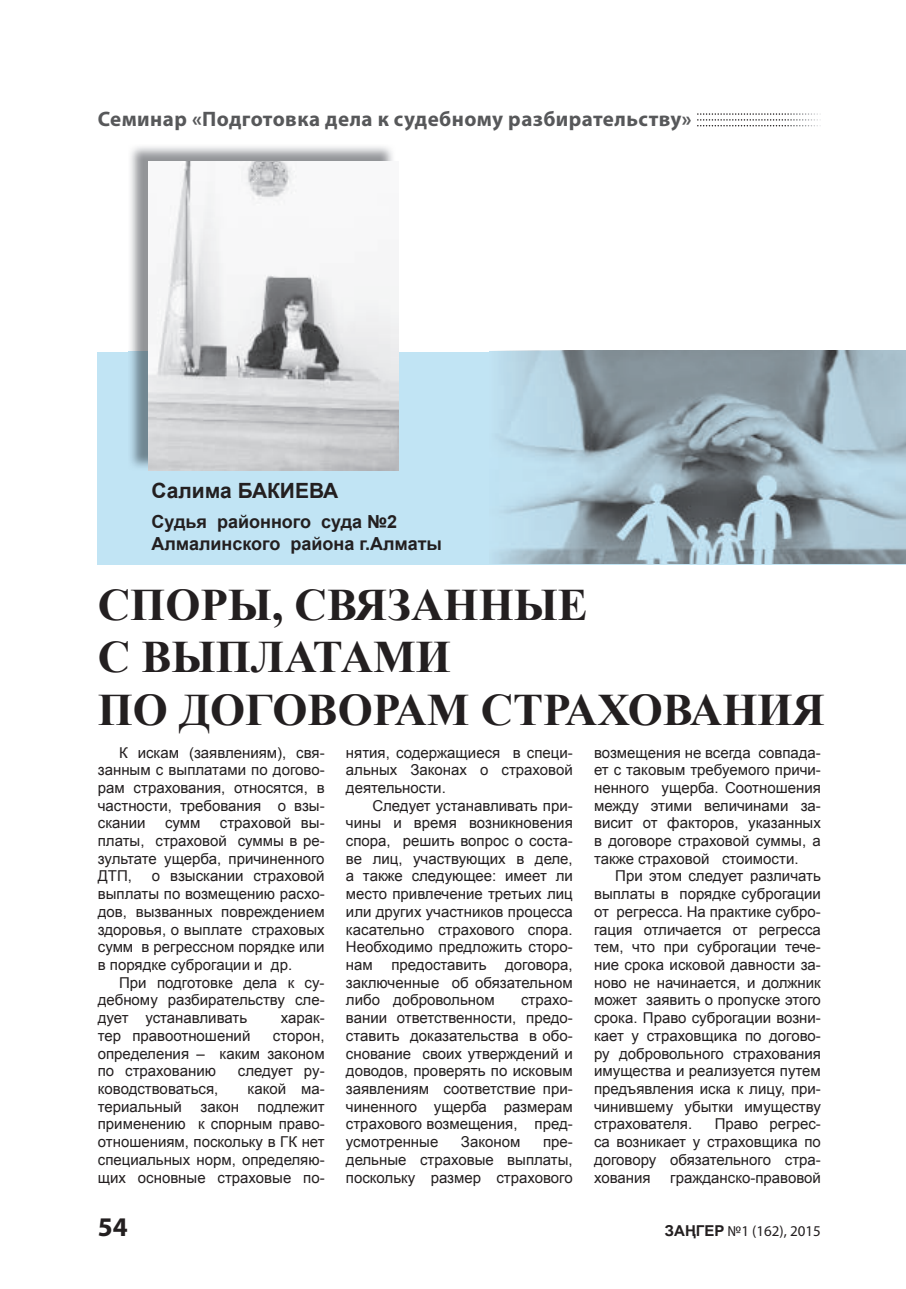
<style>
.page{position:relative;width:906px;height:1289px;background:#fff}
.page>*{position:absolute;margin:0;border:0;box-sizing:border-box;transform-origin:0 0}
.t1{font:700 45px/52.5px "Times New Roman";color:#231f20}
.t2{font:700 27px "Myriad Pro";color:#231f20}
.t3{font:700 21px "Myriad Pro";letter-spacing:.02em;color:#57585a}
.t4{font:700 21px "Arial";color:#231f20}
.t5{font:700 18px/21.6px "Arial";color:#231f20}
.t6{font:15px/17.7px "Arial";color:#231f20;text-align:justify}
.t7{font:15px "Myriad Pro";color:#231f20}
.s1{font-family:"Arial";font-weight:700}
</style>
<div class="page">
<div style="left:98px;top:351px;width:808px;height:213px;background:#c1e4f4"></div>
<img style="left:130px;top:146px;width:263px;height:322px">
<img style="left:148px;top:162px;width:250px;height:308px">
<img style="left:498px;top:351px;width:408px;height:212px">
<img style="left:697px;top:113px;width:124px;height:2px">
<img style="left:697px;top:119px;width:124px;height:2px">
<img style="left:697px;top:125px;width:124px;height:1px">
<h3 class="t3" style="left:98px;top:106px;width:595px">Семинар «Подготовка дела к судебному разбирательству»</h3>
<h3 class="t4" style="left:151px;top:476px;width:188px">Салима БАКИЕВА</h3>
<p class="t5" style="left:151px;top:511px;width:292px">Судья районного суда №2<br>Алмалинского района г.Алматы</p>
<h1 class="t1" style="left:98px;top:577px;width:728px">СПОРЫ, СВЯЗАННЫЕ<br>С ВЫПЛАТАМИ<br>ПО ДОГОВОРАМ СТРАХОВАНИЯ</h1>
<p class="t6" style="left:98px;top:743px;width:228px;text-indent:21px">К искам (заявлениям), свя&shy;занным с выплатами по догово&shy;рам страхования, от носятся, в частности, требования о взы&shy;скании</p>
<p class="t6" style="left:346px;top:743px;width:228px">нятия, содержащиеся в специ&shy;альных Законах о страховой деятельности.</p>
<p class="t6" style="left:346px;top:796px;width:228px;text-indent:26px">Следует устанавливать при&shy;чины и время возникновения спора, решить вопрос о соста&shy;ве лиц, участвующих в деле, а также следующее: имеет ли место привлечение третьих лиц или других участников процесса касательно страхового спора.<br>Необходимо предложить сторо&shy;нам предоставить договора, заключенные об обязательном либо добровольном</p>
<p class="t6" style="left:594px;top:743px;width:228px">возмещения не всегда совпада&shy;ет с таковым требуемого причи&shy;ненного ущерба. Соотношения между этими величинами за&shy;висит от факторов, указанных в договоре страховой суммы, а также страховой стоимости.</p>
<p class="t6" style="left:594px;top:867px;width:228px;text-indent:21px">При этом следует различать выплаты в порядке суброгации от регресса. На практике субро&shy;гация отличается от регресса тем, что при суброгации тече&shy;ние срока исковой давности за&shy;ново не начинается, и должник может заявить о пропуске этого срока. Право суброгации возни&shy;кает у страховщика по догово&shy;ру добровольного страхования имущества и реализуется путем предъявления иска к лицу, при&shy;чинившему убытки имуществу страхователя.</p>
<p class="t6" style="left:98px;top:814px;width:228px;text-indent:122px">страховой вы&shy;платы, страховой суммы в ре&shy;зультате ущерба, причиненного ДТП,</p>
<p class="t6" style="left:165px;top:814px;width:37px">сумм</p>
<p class="t6" style="left:98px;top:867px;width:228px;text-indent:54px">о взыскании страховой выплаты по возмещению расхо&shy;дов, вызванных повреждением здоровья, о выплате страховых сумм в регрессном порядке или в порядке суброгации и др.</p>
<p class="t6" style="left:98px;top:973px;width:228px;text-indent:21px">При подготовке дела к су&shy;дебному разбирательству сле&shy;дует уста навливать</p>
<p class="t6" style="left:346px;top:991px;width:228px;text-indent:175px">страхо&shy;вании ответственности, предо&shy;ставить доказательства в обо&shy;снование своих утверждений и доводов, проверять по исковым заявлениям соответствие при&shy;чиненного ущерба размерам страхового возмещения, пред&shy;усмотренные</p>
<p class="t6" style="left:281px;top:1009px;width:45px">харак-</p>
<p class="t6" style="left:98px;top:1026px;width:154px">тер правоотношений</p>
<p class="t6" style="left:98px;top:1026px;width:228px;text-indent:175px">сторон, определения – каким законом по страхованию</p>
<p class="t6" style="left:238px;top:1062px;width:88px">следует ру-</p>
<p class="t6" style="left:98px;top:1079px;width:228px;text-indent:150px">какой ма&shy;териальный закон подлежит применению к спорным право&shy;отношениям, поскольку в ГК нет специальных норм, определяю&shy;щих основные страховые по-</p>
<p class="t6" style="left:98px;top:1079px;width:122px">ководствоваться,</p>
<p class="t6" style="left:594px;top:1115px;width:228px;text-indent:121px">Право регрес&shy;са возникает у страховщика по договору обязательного стра&shy;хования</p>
<p class="t6" style="left:461px;top:1133px;width:61px">Законом</p>
<p class="t6" style="left:346px;top:1133px;width:228px;text-indent:197px">пре&shy;дельные страховые выплаты, поскольку размер страхового</p>
<p class="t6" style="left:670px;top:1168px;width:152px">гражданско-правовой</p>
<h2 class="t2" style="left:98px;top:1208px;width:31px">54</h2>
<p class="t7" style="left:665px;top:1221px;width:158px"><span class="s1">ЗАҢГЕР</span> №1 (162), 2015</p>
</div>
